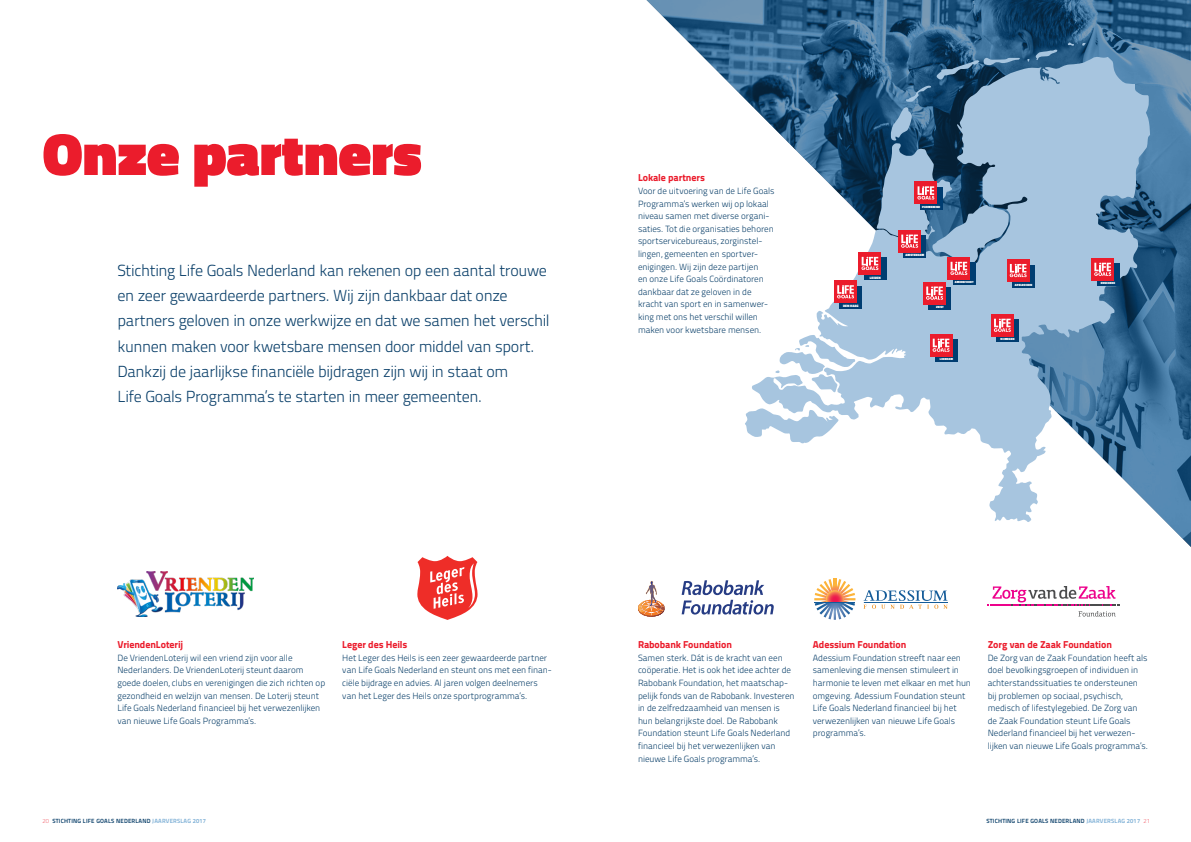
<style>
.page{position:relative;width:1191px;height:842px;background:#fff}
.page>*{position:absolute;margin:0;border:0;box-sizing:border-box;transform-origin:0 0}
.kop{font:900 60px "Titillium Web";letter-spacing:-.005em;color:#eb1c2c}
.Introductie{font:300 16px/25.2px "Titillium Text 22 L";letter-spacing:-.02em;color:#0b406a}
.tussenkop{font:800 10px "Titillium Text 22 L";letter-spacing:-.01em;color:#eb1c2c}
.broodtekst{font:300 9px/12.6px "Titillium Text 22 L";letter-spacing:-.005em;color:#0b406a}
.t1{font:700 6px "Titillium Text 22 L";letter-spacing:.03em;color:#0b406a}
.t2{font:900 3.4px "Titillium";color:#fff}
.t3{font:900 3.2px "Titillium";color:#fff}
.t4{font:900 3.1px "Titillium";color:#fff}
.t5{font:900 3px "Titillium";color:#fff}
.s1{font-weight:100;color:#eb1c2c}
.s2{color:#7baed5}
</style>
<div class="page">
<img style="left:646px;top:0;width:545px;height:547px">
<svg style="left:752px;top:56px;width:398px;height:466px"></svg>
<svg style="left:745px;top:408px;width:93px;height:36px"></svg>
<svg style="left:775px;top:334px;width:80px;height:59px"></svg>
<svg style="left:936px;top:58px;width:84px;height:21px"></svg>
<svg style="left:1035px;top:50px;width:22px;height:10px"></svg>
<svg style="left:1067px;top:43px;width:7px;height:3px"></svg>
<div style="left:952px;top:262px;width:23px;height:23px;background:#003d71"></div>
<div style="left:947px;top:257px;width:23px;height:23px;background:#eb1c2c"></div>
<div style="left:1012px;top:265px;width:22px;height:22px;background:#003d71"></div>
<div style="left:1006px;top:259px;width:23px;height:23px;background:#eb1c2c"></div>
<div style="left:839px;top:286px;width:23px;height:23px;background:#003d71"></div>
<div style="left:834px;top:280px;width:23px;height:23px;background:#eb1c2c"></div>
<svg style="left:837px;top:285px;width:17px;height:13px"></svg>
<div style="left:1096px;top:263px;width:23px;height:23px;background:#003d71"></div>
<div style="left:1091px;top:258px;width:23px;height:23px;background:#eb1c2c"></div>
<svg style="left:1094px;top:263px;width:17px;height:13px"></svg>
<div style="left:935px;top:339px;width:22px;height:23px;background:#003d71"></div>
<div style="left:929px;top:334px;width:23px;height:23px;background:#eb1c2c"></div>
<svg style="left:932px;top:339px;width:17px;height:13px"></svg>
<div style="left:864px;top:258px;width:22px;height:22px;background:#003d71"></div>
<div style="left:858px;top:252px;width:23px;height:23px;background:#eb1c2c"></div>
<div style="left:996px;top:319px;width:23px;height:23px;background:#003d71"></div>
<div style="left:991px;top:314px;width:22px;height:23px;background:#eb1c2c"></div>
<svg style="left:994px;top:319px;width:16px;height:13px"></svg>
<svg style="left:861px;top:86px;width:165px;height:191px"></svg>
<div style="left:928px;top:287px;width:23px;height:23px;background:#003d71"></div>
<div style="left:923px;top:282px;width:23px;height:22px;background:#eb1c2c"></div>
<svg style="left:926px;top:286px;width:17px;height:14px"></svg>
<svg style="left:417px;top:556px;width:61px;height:64px"></svg>
<img style="left:117px;top:571px;width:136px;height:45px">
<svg style="left:987px;top:586px;width:133px;height:19px"></svg>
<svg style="left:1078px;top:611px;width:37px;height:5px"></svg>
<svg style="left:681px;top:580px;width:92px;height:34px"></svg>
<svg style="left:638px;top:581px;width:27px;height:35px"></svg>
<svg style="left:863px;top:590px;width:84px;height:19px"></svg>
<svg style="left:814px;top:579px;width:41px;height:41px"></svg>
<hr style="left:814px;top:603px;width:41px;height:1px;background:#155c99">
<p class="kop" style="left:43px;top:110px;width:381px">Onze partners</p>
<p class="Introductie" style="left:117px;top:257px;width:434px">Stichting Life Goals Nederland kan rekenen op een aantal trouwe en zeer gewaardeerde partners. Wij zijn dankbaar dat onze partners geloven in onze werkwijze en dat we samen het verschil kunnen maken voor kwetsbare mensen door middel van sport.<br>Dankzij de jaarlijkse financiële bijdragen zijn wij in staat om<br>Life Goals Programma’s te starten in meer gemeenten.</p>
<p class="tussenkop" style="left:638px;top:170px;width:68px">Lokale partners</p>
<p class="broodtekst" style="left:638px;top:184px;width:138px">Voor de uitvoering van de Life Goals Programma’s werken wij op lokaal niveau samen met diverse organi&shy;saties. Tot die organisaties behoren sportservicebureaus, zorginstel&shy;lingen, gemeenten en sportver&shy;enigingen. Wij zijn deze partijen<br>en onze Life Goals Coördinatoren dankbaar dat ze geloven in de kracht van sport en in samenwer&shy;king met ons het verschil willen maken voor kwetsbare mensen.</p>
<p class="t2" style="left:843px;top:303px;width:17px">DEN HAAG</p>
<p class="t2" style="left:870px;top:275px;width:12px">LEIDEN</p>
<p class="t4" style="left:922px;top:205px;width:19px">PURMEREND</p>
<p class="t3" style="left:905px;top:253px;width:20px">AMSTERDAM</p>
<p class="t4" style="left:936px;top:305px;width:9px">ZEIST</p>
<p class="t5" style="left:955px;top:280px;width:20px">AMERSFOORT</p>
<p class="t5" style="left:940px;top:357px;width:14px">LEERDAM</p>
<p class="t4" style="left:1015px;top:282px;width:19px">APELDOORN</p>
<p class="t4" style="left:1000px;top:337px;width:16px">NIJMEGEN</p>
<p class="t4" style="left:1100px;top:281px;width:16px">ENSCHEDE</p>
<p class="tussenkop" style="left:117px;top:637px;width:67px">VriendenLoterij</p>
<p class="broodtekst" style="left:117px;top:651px;width:209px">De VriendenLoterij wil een vriend zijn voor alle Nederlanders. De VriendenLoterij steunt daarom goede doelen, clubs en verenigingen die zich richten op gezondheid en welzijn van mensen. De Loterij steunt Life Goals Nederland financieel bij het verwezenlijken van nieuwe Life Goals Programma’s.</p>
<p class="tussenkop" style="left:342px;top:637px;width:67px">Leger des Heils</p>
<p class="broodtekst" style="left:342px;top:651px;width:211px">Het Leger des Heils is een zeer gewaardeerde partner van Life Goals Nederland en steunt ons met een finan&shy;ciële bijdrage en advies. Al jaren volgen deelnemers van het Leger des Heils onze sportprogramma’s.</p>
<p class="tussenkop" style="left:638px;top:637px;width:95px">Rabobank Foundation</p>
<p class="broodtekst" style="left:638px;top:651px;width:158px">Samen sterk. Dát is de kracht van een coöperatie. Het is ook het idee achter de Rabobank Foundation, het maatschap&shy;pelijk fonds van de Rabobank. Investeren in de zelfredzaamheid van mensen is hun belangrijkste doel. De Rabobank Foundation steunt Life Goals Nederland financieel bij het verwezenlijken van nieuwe Life Goals programma’s.</p>
<p class="tussenkop" style="left:813px;top:637px;width:95px">Adessium Foundation</p>
<p class="broodtekst" style="left:813px;top:651px;width:160px">Adessium Foundation streeft naar een samenleving die mensen stimuleert in harmonie te leven met elkaar en met hun omgeving. Adessium Foundation steunt Life Goals Nederland financieel bij het verwezenlijken van nieuwe Life Goals programma’s.</p>
<p class="tussenkop" style="left:987px;top:637px;width:126px">Zorg van de Zaak Foundation</p>
<p class="broodtekst" style="left:987px;top:651px;width:162px">De Zorg van de Zaak Foundation heeft als doel bevolkingsgroepen of individuen in achterstandssituaties te ondersteunen bij problemen op sociaal, psychisch, medisch of lifestylegebied. De Zorg van de Zaak Foundation steunt Life Goals Nederland financieel bij het verwezen&shy;lijken van nieuwe Life Goals programma’s.</p>
<p class="t1" style="left:43px;top:816px;width:165px"><span class="s1">20</span> STICHTING LIFE GOALS NEDERLAND <span class="s2">JAARVERSLAG 2017</span></p>
<p class="t1" style="left:986px;top:816px;width:165px">STICHTING LIFE GOALS NEDERLAND <span class="s2">JAARVERSLAG 2017</span> <span class="s1">21</span></p>
</div>
